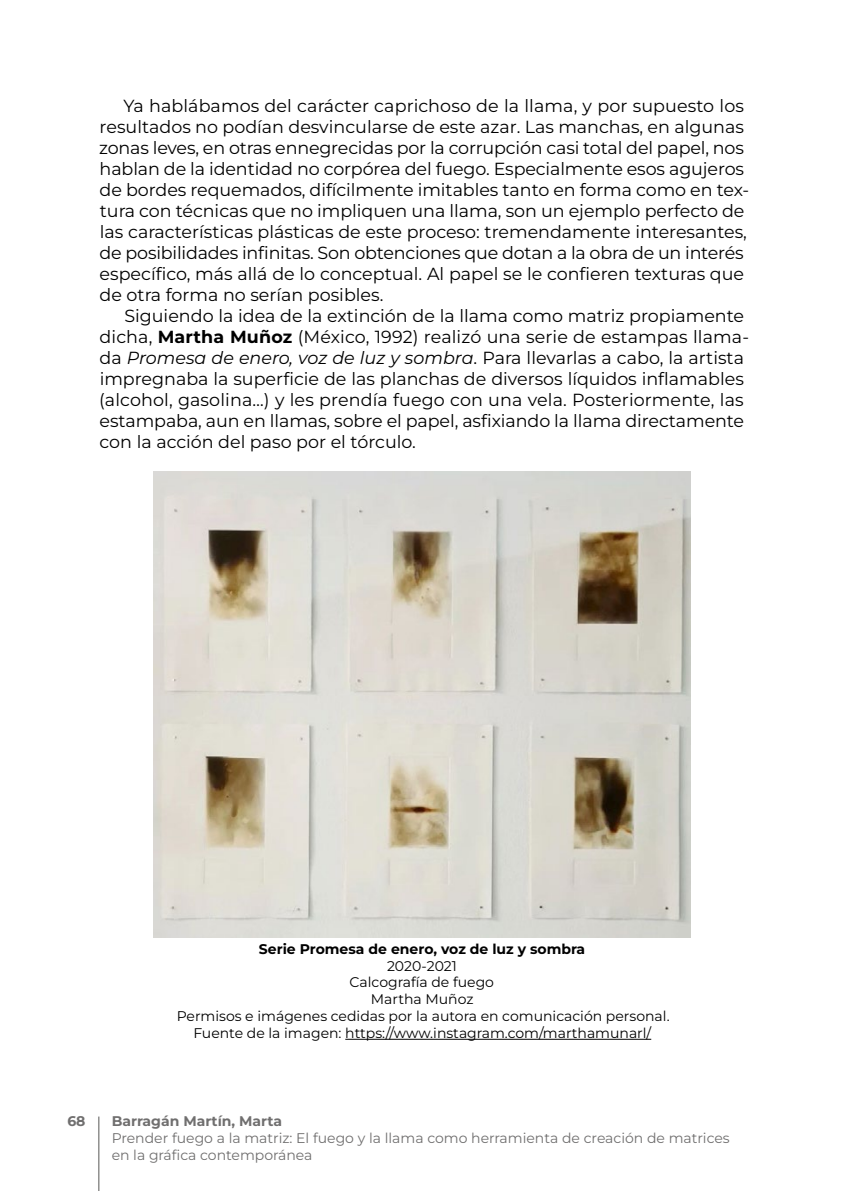
<style>
.page{position:relative;width:844px;height:1191px;background:#fff}
.page>*{position:absolute;margin:0;border:0;box-sizing:border-box;transform-origin:0 0}
.t1{font:17.5px/21px "Montserrat";color:#000}
.t2{font:14px/16.8px "Montserrat";color:#000;text-align:center}
.t3{font:14px/16.8px "Montserrat";color:#706f6f}
.t4{font:700 14px "Montserrat";color:#000}
.t5{font:700 14px "Montserrat";color:#706f6f}
.s1{font-weight:700}
.s2{font-style:italic}
</style>
<div class="page">
<hr style="left:98px;top:1116px;width:1px;height:75px;background:#575756">
<hr style="left:345px;top:1039px;width:306px;height:1px;background:#000">
<img style="left:153px;top:471px;width:537px;height:466px">
<p class="t1" style="left:99px;top:94px;width:651px;text-indent:24px">Ya hablábamos del carácter caprichoso de la llama, y por supuesto los resultados no podían desvincularse de este azar. Las manchas, en algunas zonas leves, en otras ennegrecidas por la corrupción casi total del papel, nos hablan de la identidad no corpórea del fuego. Especialmente esos agujeros de bordes requemados, difícilmente imitables tanto en forma como en tex&shy;tura con técnicas que no impliquen una llama, son un ejemplo perfecto de las características plásticas de este proceso: tremendamente interesantes, de posibilidades infinitas. Son obtenciones que dotan a la obra de un interés específico, más allá de lo conceptual. Al papel se le confieren texturas que de otra forma no serían posibles.</p>
<p class="t1" style="left:99px;top:304px;width:651px;text-indent:25px">Siguiendo la idea de la extinción de la llama como matriz propiamente dicha, <span class="s1">Martha Muñoz</span> (México, 1992) realizó una serie de estampas llama&shy;da <span class="s2">Promesa de enero, voz de luz y sombra</span>. Para llevarlas a cabo, la artista impregnaba la superficie de las planchas de diversos líquidos inflamables (alcohol, gasolina…) y les prendía fuego con una vela. Posteriormente, las estampaba, aun en llamas, sobre el papel, asfixiando la llama directamente con la acción del paso por el tórculo.</p>
<p class="t4" style="left:259px;top:939px;width:328px">Serie Promesa de enero, voz de luz y sombra</p>
<p class="t2" style="left:177px;top:957px;width:494px">2020-2021<br>Calcografía de fuego<br>Martha Muñoz<br>Permisos e imágenes cedidas por la autora en comunicación personal.<br>Fuente de la imagen: https://www.instagram.com/marthamunarl/</p>
<p class="t5" style="left:67px;top:1112px;width:20px">68</p>
<p class="t5" style="left:112px;top:1112px;width:172px">Barragán Martín, Marta</p>
<p class="t3" style="left:112px;top:1129px;width:619px">Prender fuego a la matriz: El fuego y la llama como herramienta de creación de matrices en la gráfica contemporánea</p>
</div>
